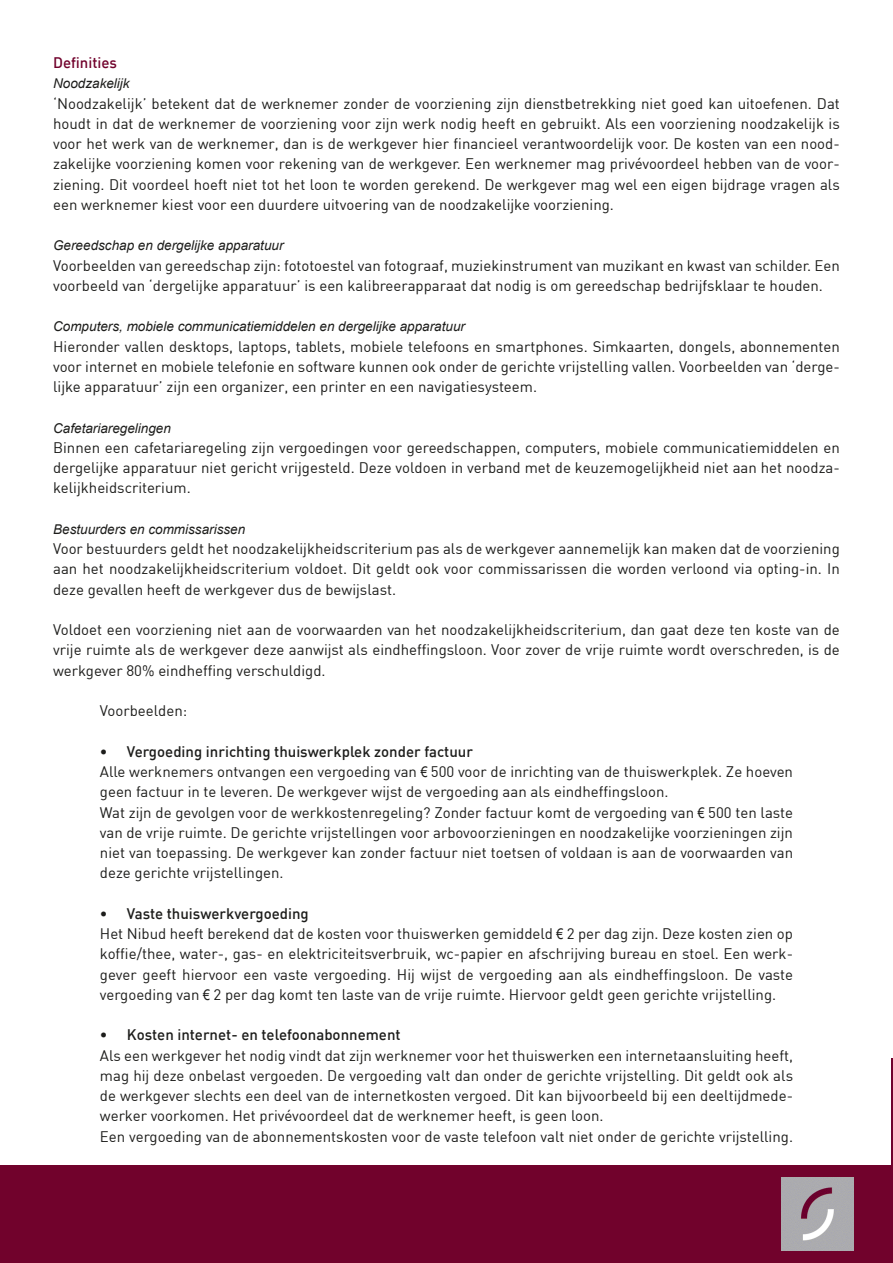
<style>
.page{position:relative;width:893px;height:1263px;background:#fff}
.page>*{position:absolute;margin:0;border:0;box-sizing:border-box;transform-origin:0 0}
.t1{font:15px/20.2px "DIN";color:#1d1d1b;text-align:justify}
.t2{font:500 15px "DIN";color:#1d1d1b}
.t3{font:500 15px "DIN";color:#71022c}
.t4{font:italic 13.5px "Arial";color:#1d1d1b}
.s1{font-family:"Arial Narrow"}
</style>
<div class="page">
<div style="left:0;top:1165px;width:893px;height:98px;background:#71022c"></div>
<img style="left:781px;top:1178px;width:72px;height:72px">
<hr style="left:892px;top:1058px;width:1px;height:205px;background:#71022c">
<p class="t3" style="left:53px;top:53px;width:65px">Definities</p>
<p class="t4" style="left:53px;top:75px;width:78px">Noodzakelijk</p>
<p class="t1" style="left:53px;top:93px;width:788px">‘Noodzakelijk’ betekent dat de werknemer zonder de voorziening zijn dienstbetrekking niet goed kan uitoefenen. Dat houdt in dat de werknemer de voorziening voor zijn werk nodig heeft en gebruikt. Als een voorziening noodzakelijk is voor het werk van de werknemer, dan is de werkgever hier financieel verantwoordelijk voor. De kosten van een nood&shy;zakelijke voorziening komen voor rekening van de werkgever. Een werknemer mag privévoordeel hebben van de voor&shy;ziening. Dit voordeel hoeft niet tot het loon te worden gerekend. De werkgever mag wel een eigen bijdrage vragen als een werknemer kiest voor een duurdere uitvoering van de noodzakelijke voorziening.</p>
<p class="t4" style="left:53px;top:237px;width:232px">Gereedschap en dergelijke apparatuur</p>
<p class="t1" style="left:53px;top:255px;width:788px">Voorbeelden van gereedschap zijn: fototoestel van fotograaf, muziekinstrument van muzikant en kwast van schilder. Een voorbeeld van ‘dergelijke apparatuur’ is een kalibreerapparaat dat nodig is om gereedschap bedrijfsklaar te houden.</p>
<p class="t4" style="left:53px;top:318px;width:413px">Computers, mobiele communicatiemiddelen en dergelijke apparatuur</p>
<p class="t1" style="left:53px;top:336px;width:788px">Hieronder vallen desktops, laptops, tablets, mobiele telefoons en smartphones. Simkaarten, dongels, abonnementen voor internet en mobiele telefonie en software kunnen ook onder de gerichte vrijstelling vallen. Voorbeelden van ‘derge&shy;lijke apparatuur’ zijn een organizer, een printer en een navigatiesysteem.</p>
<p class="t4" style="left:53px;top:419px;width:119px">Cafetariaregelingen</p>
<p class="t1" style="left:53px;top:437px;width:788px">Binnen een cafetariaregeling zijn vergoedingen voor gereedschappen, computers, mobiele communicatiemiddelen en dergelijke apparatuur niet gericht vrijgesteld. Deze voldoen in verband met de keuzemogelijkheid niet aan het noodza&shy;kelijkheidscriterium.</p>
<p class="t4" style="left:53px;top:520px;width:194px">Bestuurders en commissarissen</p>
<p class="t1" style="left:53px;top:538px;width:788px">Voor bestuurders geldt het noodzakelijkheidscriterium pas als de werkgever aannemelijk kan maken dat de voorziening aan het noodzakelijkheidscriterium voldoet. Dit geldt ook voor commissarissen die worden verloond via opting-in. In deze gevallen heeft de werkgever dus de bewijslast.</p>
<p class="t1" style="left:53px;top:619px;width:788px">Voldoet een voorziening niet aan de voorwaarden van het noodzakelijkheidscriterium, dan gaat deze ten koste van de vrije ruimte als de werkgever deze aanwijst als eindheffingsloon. Voor zover de vrije ruimte wordt overschreden, is de werkgever 80% eindheffing verschuldigd.</p>
<p class="t1" style="left:100px;top:700px;width:89px">Voorbeelden:</p>
<p class="t2" style="left:100px;top:742px;width:375px">• Vergoeding inrichting thuiswerkplek zonder factuur</p>
<p class="t1" style="left:100px;top:761px;width:695px">Alle werknemers ontvangen een vergoeding van <span class="s1">€</span> 500 voor de inrichting van de thuiswerkplek. Ze hoeven geen factuur in te leveren. De werkgever wijst de vergoeding aan als eindheffingsloon.</p>
<p class="t1" style="left:100px;top:802px;width:695px">Wat zijn de gevolgen voor de werkkostenregeling? Zonder factuur komt de vergoeding van <span class="s1">€</span> 500 ten laste van de vrije ruimte. De gerichte vrijstellingen voor arbovoorzieningen en noodzakelijke voorzieningen zijn niet van toepassing. De werkgever kan zonder factuur niet toetsen of voldaan is aan de voorwaarden van deze gerichte vrijstellingen.</p>
<p class="t2" style="left:100px;top:904px;width:210px">• Vaste thuiswerkvergoeding</p>
<p class="t1" style="left:100px;top:923px;width:695px">Het Nibud heeft berekend dat de kosten voor thuiswerken gemiddeld <span class="s1">€</span> 2 per dag zijn. Deze kosten zien op koffie/thee, water-, gas- en elektriciteitsverbruik, wc-papier en afschrijving bureau en stoel. Een werk&shy;gever geeft hiervoor een vaste vergoeding. Hij wijst de vergoeding aan als eindheffingsloon. De vaste vergoeding van <span class="s1">€</span> 2 per dag komt ten laste van de vrije ruimte. Hiervoor geldt geen gerichte vrijstelling.</p>
<p class="t2" style="left:100px;top:1025px;width:302px">• Kosten internet- en telefoonabonnement</p>
<p class="t1" style="left:100px;top:1045px;width:695px">Als een werkgever het nodig vindt dat zijn werknemer voor het thuiswerken een internetaansluiting heeft, mag hij deze onbelast vergoeden. De vergoeding valt dan onder de gerichte vrijstelling. Dit geldt ook als de werkgever slechts een deel van de internetkosten vergoed. Dit kan bijvoorbeeld bij een deeltijdmede&shy;werker voorkomen. Het privévoordeel dat de werknemer heeft, is geen loon.</p>
<p class="t1" style="left:100px;top:1126px;width:695px">Een vergoeding van de abonnementskosten voor de vaste telefoon valt niet onder de gerichte vrijstelling.</p>
</div>
